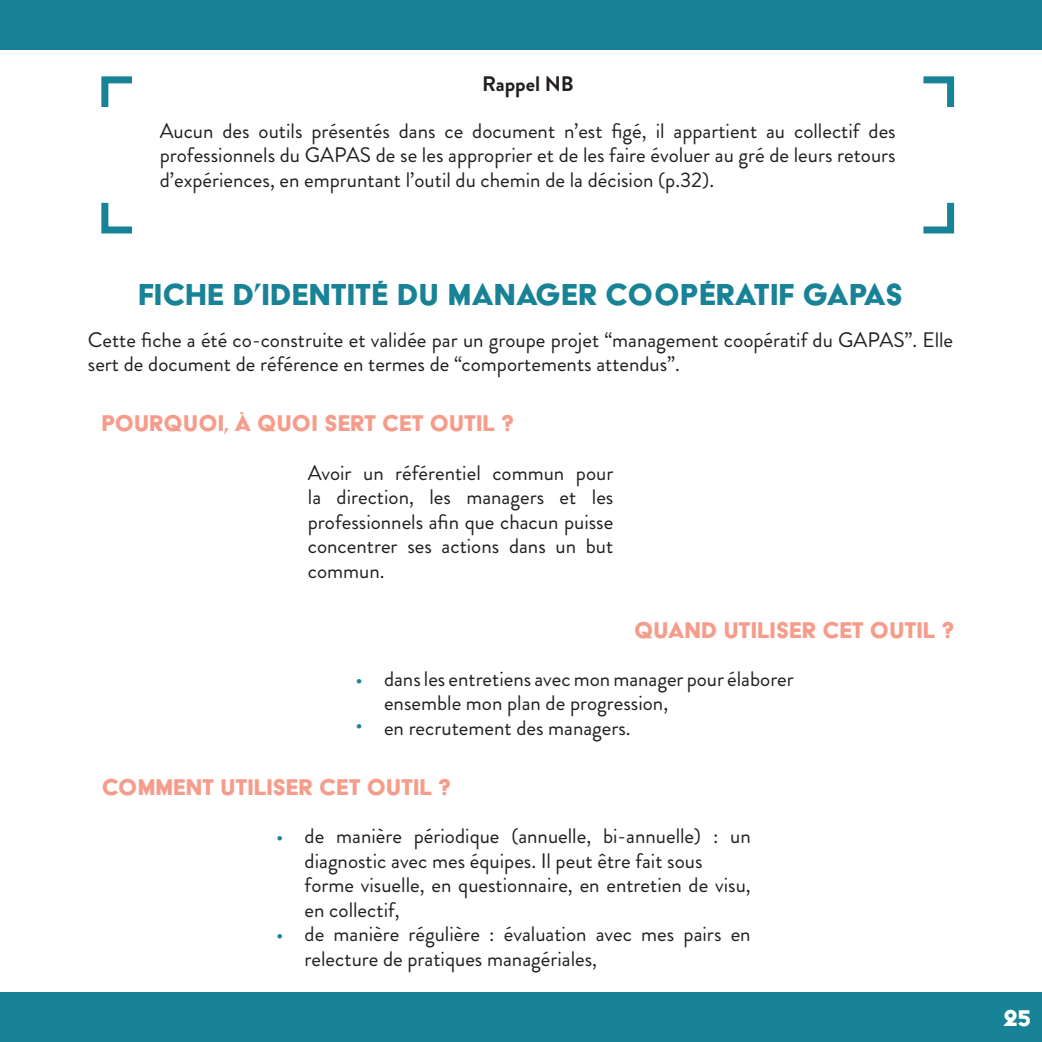
<style>
.page{position:relative;width:1042px;height:1042px;background:#fff}
.page>*{position:absolute;margin:0;border:0;box-sizing:border-box;transform-origin:0 0}
.t1{font:35px "Acier BAT Text Solid";color:#188396}
.t2{font:26.25px "Acier BAT Text Solid";color:#f69c8a}
.t3{font:26.25px "Acier BAT Text Solid";color:#fff}
.t4{font:21px/24.5px "Brandon Grotesque";color:#231f20}
.t5{font:700 21px "Brandon Grotesque";color:#231f20}
.t6{font:21px "Brandon Grotesque";color:#188396}
</style>
<div class="page">
<div style="left:0;top:992px;width:1042px;height:50px;background:#188396"></div>
<div style="left:0;top:0;width:1042px;height:50px;background:#188396"></div>
<svg style="left:923px;top:202px;width:32px;height:32px"></svg>
<svg style="left:101px;top:76px;width:31px;height:31px"></svg>
<svg style="left:923px;top:76px;width:32px;height:31px"></svg>
<svg style="left:101px;top:202px;width:31px;height:32px"></svg>
<p class="t5" style="left:482px;top:69px;width:93px">Rappel NB</p>
<p class="t4" style="left:160px;top:119px;width:737px;text-align:justify">Aucun des outils présentés dans ce document n’est figé, il appartient au collectif des professionnels du GAPAS de se les approprier et de les faire évoluer au gré de leurs retours d’expériences, en empruntant l’outil du chemin de la décision (p.32).</p>
<p class="t1" style="left:138px;top:276px;width:766px">FICHE D’IDENTITÉ DU MANAGER COOPÉRATIF GAPAS</p>
<p class="t4" style="left:88px;top:328px;width:867px">Cette fiche a été co-construite et validée par un groupe projet “management coopératif du GAPAS”. Elle sert de document de référence en termes de “comportements attendus”.</p>
<p class="t2" style="left:101px;top:409px;width:414px">POURQUOI, À QUOI SERT CET OUTIL ?</p>
<p class="t4" style="left:308px;top:460px;width:307px;text-align:justify">Avoir un référentiel commun pour la direction, les managers et les professionnels afin que chacun puisse concentrer ses actions dans un but commun.</p>
<p class="t6" style="left:355px;top:664px;width:9px">•</p>
<p class="t6" style="left:355px;top:709px;width:9px">•</p>
<p class="t2" style="left:634px;top:616px;width:322px">QUAND UTILISER CET OUTIL ?</p>
<p class="t4" style="left:384px;top:667px;width:411px">dans les entretiens avec mon manager pour élaborer ensemble mon plan de progression,</p>
<p class="t4" style="left:384px;top:716px;width:248px">en recrutement des managers.</p>
<p class="t2" style="left:101px;top:773px;width:351px">COMMENT UTILISER CET OUTIL ?</p>
<p class="t4" style="left:305px;top:824px;width:448px">de manière périodique (annuelle, bi-annuelle) : un diagnostic avec mes équipes. Il peut être fait sous</p>
<p class="t4" style="left:305px;top:873px;width:447px">forme visuelle, en questionnaire, en entretien de visu, en collectif,</p>
<p class="t4" style="left:305px;top:922px;width:447px">de manière régulière : évaluation avec mes pairs en relecture de pratiques managériales,</p>
<p class="t6" style="left:276px;top:821px;width:9px">•</p>
<p class="t6" style="left:276px;top:919px;width:9px">•</p>
<p class="t3" style="left:1003px;top:1004px;width:29px">25</p>
</div>
